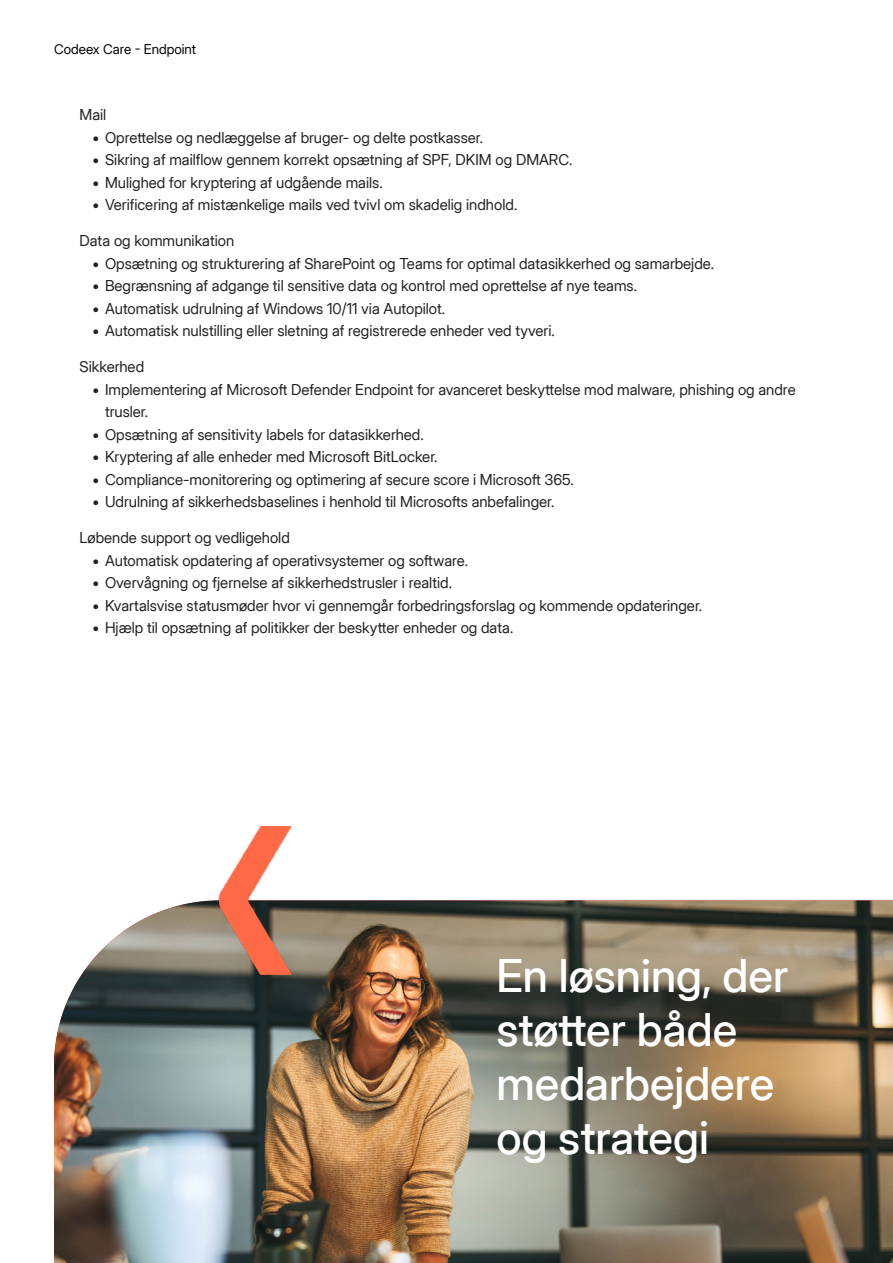
<style>
.page{position:relative;width:893px;height:1263px;background:#fff}
.page>*{position:absolute;margin:0;border:0;box-sizing:border-box;transform-origin:0 0}
.t1{font:500 45px/54px "Inter Display";color:#fff}
.t2{font:15px/22.5px "Inter Display";color:#231f20}
.t3{font:13.5px "Inter Display";color:#000}
</style>
<div class="page">
<img style="left:54px;top:900px;width:839px;height:363px">
<img style="left:213px;top:826px;width:78px;height:148px">
<p class="t3" style="left:54px;top:39px;width:144px">Codeex Care - Endpoint</p>
<p class="t2" style="left:80px;top:103px;width:28px">Mail</p>
<p class="t2" style="left:92px;top:126px;width:392px">• Oprettelse og nedlæggelse af bruger- og delte postkasser.</p>
<p class="t2" style="left:92px;top:148px;width:482px">• Sikring af mailflow gennem korrekt opsætning af SPF, DKIM og DMARC.</p>
<p class="t2" style="left:92px;top:171px;width:292px">• Mulighed for kryptering af udgående mails.</p>
<p class="t2" style="left:92px;top:193px;width:426px">• Verificering af mistænkelige mails ved tvivl om skadelig indhold.</p>
<p class="t2" style="left:80px;top:229px;width:156px">Data og kommunikation</p>
<p class="t2" style="left:92px;top:252px;width:623px">• Opsætning og strukturering af SharePoint og Teams for optimal datasikkerhed og samarbejde.</p>
<p class="t2" style="left:92px;top:274px;width:546px">• Begrænsning af adgange til sensitive data og kontrol med oprettelse af nye teams.</p>
<p class="t2" style="left:92px;top:297px;width:354px">• Automatisk udrulning af Windows 10/11 via Autopilot.</p>
<p class="t2" style="left:92px;top:319px;width:464px">• Automatisk nulstilling eller sletning af registrerede enheder ved tyveri.</p>
<p class="t2" style="left:80px;top:355px;width:66px">Sikkerhed</p>
<p class="t2" style="left:105px;top:378px;width:692px;text-indent:-13px">• Implementering af Microsoft Defender Endpoint for avanceret beskyttelse mod malware, phishing og andre trusler.</p>
<p class="t2" style="left:92px;top:423px;width:333px">• Opsætning af sensitivity labels for datasikkerhed.</p>
<p class="t2" style="left:92px;top:445px;width:347px">• Kryptering af alle enheder med Microsoft BitLocker.</p>
<p class="t2" style="left:92px;top:468px;width:483px">• Compliance-monitorering og optimering af secure score i Microsoft 365.</p>
<p class="t2" style="left:92px;top:490px;width:464px">• Udrulning af sikkerhedsbaselines i henhold til Microsofts anbefalinger.</p>
<p class="t2" style="left:80px;top:526px;width:212px">Løbende support og vedligehold</p>
<p class="t2" style="left:92px;top:549px;width:377px">• Automatisk opdatering af operativsystemer og software.</p>
<p class="t2" style="left:92px;top:571px;width:361px">• Overvågning og fjernelse af sikkerhedstrusler i realtid.</p>
<p class="t2" style="left:92px;top:594px;width:611px">• Kvartalsvise statusmøder hvor vi gennemgår forbedringsforslag og kommende opdateringer.</p>
<p class="t2" style="left:92px;top:616px;width:423px">• Hjælp til opsætning af politikker der beskytter enheder og data.</p>
<h1 class="t1" style="left:496px;top:947px;width:293px">En løsning, der støtter både medarbejdere og strategi</h1>
</div>
